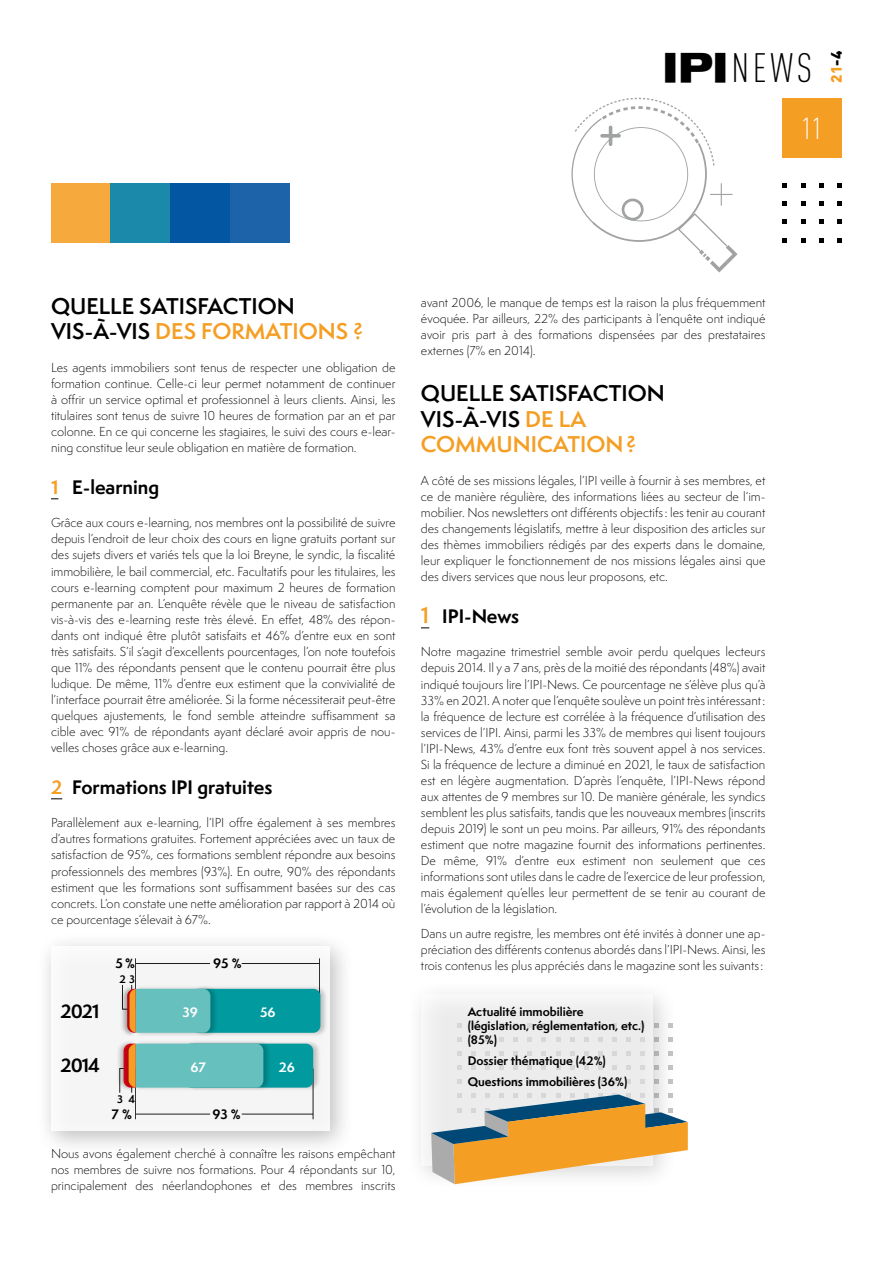
<style>
.page{position:relative;width:893px;height:1263px;background:#fff}
.page>*{position:absolute;margin:0;border:0;box-sizing:border-box;transform-origin:0 0}
.t1{font:300 condensed 40.5px "DINOT";color:#000}
.t2{font:300 condensed 30px "DINOT";color:#fff}
.t3{font:600 21px/25.2px "Semplicita Pro";color:#000}
.t4{font:700 18px "Semplicita Pro";color:#000}
.t5{font:700 17.85px "Semplicita Pro";letter-spacing:-.06em;color:#000}
.t6{font:900 15px "DINOT";color:#f59e24}
.t7{font:700 12.75px "Semplicita Pro";color:#000}
.t8{font:700 12.75px "Semplicita Pro";color:#fff}
.t9{font:300 12px/16px "Semplicita Pro";color:#000;text-align:justify}
.t10{font:700 11.55px/13.8px "Semplicita Pro";color:#000}
.t11{font:700 10.2px "Semplicita Pro";color:#000}
.s1{font-family:"Akzidenz Grotesk BQ";font-weight:700;font-stretch:expanded}
.s2{color:#000}
.s3{color:#f59e24}
.s4{font-weight:600;font-size:21px;color:#f59e24}
</style>
<div class="page">
<div style="left:782px;top:98px;width:60px;height:59px;background:#f59e24"></div>
<svg style="left:801px;top:201px;width:4px;height:5px"></svg>
<svg style="left:837px;top:201px;width:5px;height:5px"></svg>
<svg style="left:782px;top:201px;width:5px;height:5px"></svg>
<svg style="left:819px;top:201px;width:5px;height:5px"></svg>
<svg style="left:801px;top:183px;width:4px;height:4px"></svg>
<svg style="left:837px;top:183px;width:5px;height:4px"></svg>
<svg style="left:782px;top:183px;width:5px;height:4px"></svg>
<svg style="left:819px;top:183px;width:5px;height:4px"></svg>
<svg style="left:801px;top:219px;width:4px;height:5px"></svg>
<svg style="left:837px;top:219px;width:5px;height:5px"></svg>
<svg style="left:782px;top:219px;width:5px;height:5px"></svg>
<svg style="left:819px;top:219px;width:5px;height:5px"></svg>
<svg style="left:801px;top:238px;width:4px;height:4px"></svg>
<svg style="left:837px;top:238px;width:5px;height:4px"></svg>
<svg style="left:782px;top:238px;width:5px;height:4px"></svg>
<svg style="left:819px;top:238px;width:5px;height:4px"></svg>
<div style="left:51px;top:183px;width:119px;height:59px;background:#f6a93c"></div>
<div style="left:111px;top:183px;width:119px;height:59px;background:#1b89a9"></div>
<div style="left:170px;top:183px;width:119px;height:59px;background:linear-gradient(to right,#0053a0,#2466ab)"></div>
<div style="left:36px;top:931px;width:319px;height:226px;background:#000;opacity:.3"></div>
<div style="left:51px;top:946px;width:278px;height:185px;background:#f5f5f5"></div>
<hr style="left:135px;top:958px;width:1px;height:51px;background:#000">
<hr style="left:319px;top:958px;width:1px;height:51px;background:#000">
<hr style="left:135px;top:1068px;width:1px;height:51px;background:#000">
<hr style="left:313px;top:1068px;width:1px;height:51px;background:#000">
<div style="left:196px;top:985px;width:132px;height:52px;background:#000;opacity:.2"></div>
<div style="left:135px;top:985px;width:83px;height:52px;background:#000;opacity:.2"></div>
<div style="left:120px;top:985px;width:16px;height:52px;background:#eaeaea"></div>
<div style="left:122px;top:985px;width:14px;height:52px;background:#000;opacity:.2"></div>
<svg style="left:122px;top:984px;width:198px;height:49px;background:#47adac"></svg>
<div style="left:189px;top:1040px;width:132px;height:51px;background:#000;opacity:.2"></div>
<div style="left:135px;top:1040px;width:136px;height:51px;background:#000;opacity:.2"></div>
<div style="left:116px;top:1040px;width:20px;height:51px;background:#efefef"></div>
<div style="left:121px;top:1040px;width:15px;height:51px;background:#000;opacity:.2"></div>
<svg style="left:119px;top:1044px;width:194px;height:49px;background:#65b5b1"></svg>
<hr style="left:136px;top:963px;width:74px;height:1px;background:#000">
<hr style="left:242px;top:963px;width:78px;height:1px;background:#000">
<hr style="left:136px;top:1114px;width:74px;height:1px;background:#000">
<hr style="left:242px;top:1114px;width:71px;height:1px;background:#000">
<div style="left:406px;top:980px;width:272px;height:211px;background:#000;opacity:.3"></div>
<svg style="left:421px;top:994px;width:232px;height:172px;fill:#ececec"></svg>
<svg style="left:431px;top:1093px;width:257px;height:91px"></svg>
<svg style="left:571px;top:98px;width:167px;height:174px"></svg>
<h1 class="t1" style="left:663px;top:45px;width:151px"><span class="s1">IPI</span>NEWS</h1>
<p class="t6" style="left:826px;top:83px;width:33px;rotate:-90deg">21<span class="s2">-4</span></p>
<h2 class="t2" style="left:802px;top:111px;width:22px">11</h2>
<h3 class="t3" style="left:51px;top:293px;width:314px">QUELLE SATISFACTION<br>VIS-À-VIS <span class="s3">DES FORMATIONS ?</span></h3>
<p class="t9" style="left:51px;top:359px;width:346px">Les agents immobiliers sont tenus de respecter une obligation de formation continue. Celle-ci leur permet notamment de continuer à offrir un service optimal et professionnel à leurs clients. Ainsi, les titulaires sont tenus de suivre 10 heures de formation par an et par colonne. En ce qui concerne les stagiaires, le suivi des cours e-lear&shy;ning constitue leur seule obligation en matière de formation.</p>
<h3 class="t4" style="left:51px;top:474px;width:110px"><span class="s3">1</span> E-learning</h3>
<p class="t9" style="left:51px;top:515px;width:346px">Grâce aux cours e-learning, nos membres ont la possibilité de suivre depuis l’endroit de leur choix des cours en ligne gratuits portant sur des sujets divers et variés tels que la loi Breyne, le syndic, la fiscalité immobilière, le bail commercial, etc. Facultatifs pour les titulaires, les cours e-learning comptent pour maximum 2 heures de formation permanente par an. L’enquête révèle que le niveau de satisfaction vis-à-vis des e-learning reste très élevé. En effet, 48% des répon&shy;dants ont indiqué être plutôt satisfaits et 46% d’entre eux en sont très satisfaits. S’il s’agit d’excellents pourcentages, l’on note toutefois que 11% des répondants pensent que le contenu pourrait être plus ludique. De même, 11% d’entre eux estiment que la convivialité de l’interface pourrait être améliorée. Si la forme nécessiterait peut-être quelques ajustements, le fond semble atteindre suffisamment sa cible avec 91% de répondants ayant déclaré avoir appris de nou&shy;velles choses grâce aux e-learning.</p>
<h3 class="t4" style="left:51px;top:774px;width:223px"><span class="s3">2</span> Formations IPI gratuites</h3>
<p class="t9" style="left:51px;top:815px;width:346px">Parallèlement aux e-learning, l’IPI offre également à ses membres d’autres formations gratuites. Fortement appréciées avec un taux de satisfaction de 95%, ces formations semblent répondre aux besoins professionnels des membres (93%). En outre, 90% des répondants estiment que les formations sont suffisamment basées sur des cas concrets. L’on constate une nette amélioration par rapport à 2014 où ce pourcentage s’élevait à 67%.</p>
<p class="t7" style="left:116px;top:954px;width:21px">5 %</p>
<p class="t7" style="left:213px;top:954px;width:30px">95 %</p>
<h3 class="t5" style="left:61px;top:997px;width:40px">2021</h3>
<p class="t11" style="left:120px;top:971px;width:17px">2 3</p>
<p class="t8" style="left:182px;top:1002px;width:17px">39</p>
<p class="t8" style="left:260px;top:1002px;width:17px">56</p>
<h3 class="t5" style="left:61px;top:1052px;width:41px">2014</h3>
<p class="t8" style="left:191px;top:1057px;width:17px">67</p>
<p class="t8" style="left:279px;top:1057px;width:18px">26</p>
<p class="t11" style="left:117px;top:1091px;width:20px">3 4</p>
<p class="t7" style="left:111px;top:1105px;width:22px">7 %</p>
<p class="t7" style="left:213px;top:1105px;width:30px">93 %</p>
<p class="t9" style="left:51px;top:1145px;width:346px">Nous avons également cherché à connaître les raisons empêchant nos membres de suivre nos formations. Pour 4 répondants sur 10, principalement des néerlandophones et des membres inscrits</p>
<p class="t9" style="left:421px;top:294px;width:346px">avant 2006, le manque de temps est la raison la plus fréquemment évoquée. Par ailleurs, 22% des participants à l’enquête ont indiqué avoir pris part à des formations dispensées par des prestataires externes (7% en 2014).</p>
<h3 class="t3" style="left:421px;top:381px;width:245px">QUELLE SATISFACTION<br>VIS-À-VIS <span class="s3">DE LA<br>COMMUNICATION?</span></h3>
<p class="t9" style="left:421px;top:472px;width:346px">A côté de ses missions légales, l’IPI veille à fournir à ses membres, et ce de manière régulière, des informations liées au secteur de l’im&shy;mobilier. Nos newsletters ont différents objectifs: les tenir au courant des changements législatifs, mettre à leur disposition des articles sur des thèmes immobiliers rédigés par des experts dans le domaine, leur expliquer le fonctionnement de nos missions légales ainsi que des divers services que nous leur proposons, etc.</p>
<h3 class="t4" style="left:421px;top:603px;width:100px"><span class="s4">1</span> IPI-News</h3>
<p class="t9" style="left:421px;top:644px;width:346px">Notre magazine trimestriel semble avoir perdu quelques lecteurs depuis 2014. Il y a 7 ans, près de la moitié des répondants (48%) avait indiqué toujours lire l’IPI-News. Ce pourcentage ne s’élève plus qu’à 33% en 2021. A noter que l’enquête soulève un point très intéressant: la fréquence de lecture est corrélée à la fréquence d’utilisation des services de l’IPI. Ainsi, parmi les 33% de membres qui lisent toujours l’IPI-News, 43% d’entre eux font très souvent appel à nos services.<br>Si la fréquence de lecture a diminué en 2021, le taux de satisfaction est en légère augmentation. D’après l’enquête, l’IPI-News répond aux attentes de 9 membres sur 10. De manière générale, les syndics semblent les plus satisfaits, tandis que les nouveaux membres (inscrits depuis 2019) le sont un peu moins. Par ailleurs, 91% des répondants estiment que notre magazine fournit des informations pertinentes.<br>De même, 91% d’entre eux estiment non seulement que ces informations sont utiles dans le cadre de l’exercice de leur profession, mais également qu’elles leur permettent de se tenir au courant de l’évolution de la législation.</p>
<p class="t9" style="left:421px;top:925px;width:346px">Dans un autre registre, les membres ont été invités à donner une ap&shy;préciation des différents contenus abordés dans l’IPI-News. Ainsi, les trois contenus les plus appréciés dans le magazine sont les suivants:</p>
<p class="t10" style="left:468px;top:1005px;width:178px">Actualité immobilière (législation, réglementation, etc.) (85%)</p>
<p class="t10" style="left:468px;top:1050px;width:161px;line-height:21px">Dossier thématique (42%)<br>Questions immobilières (36%)</p>
</div>
